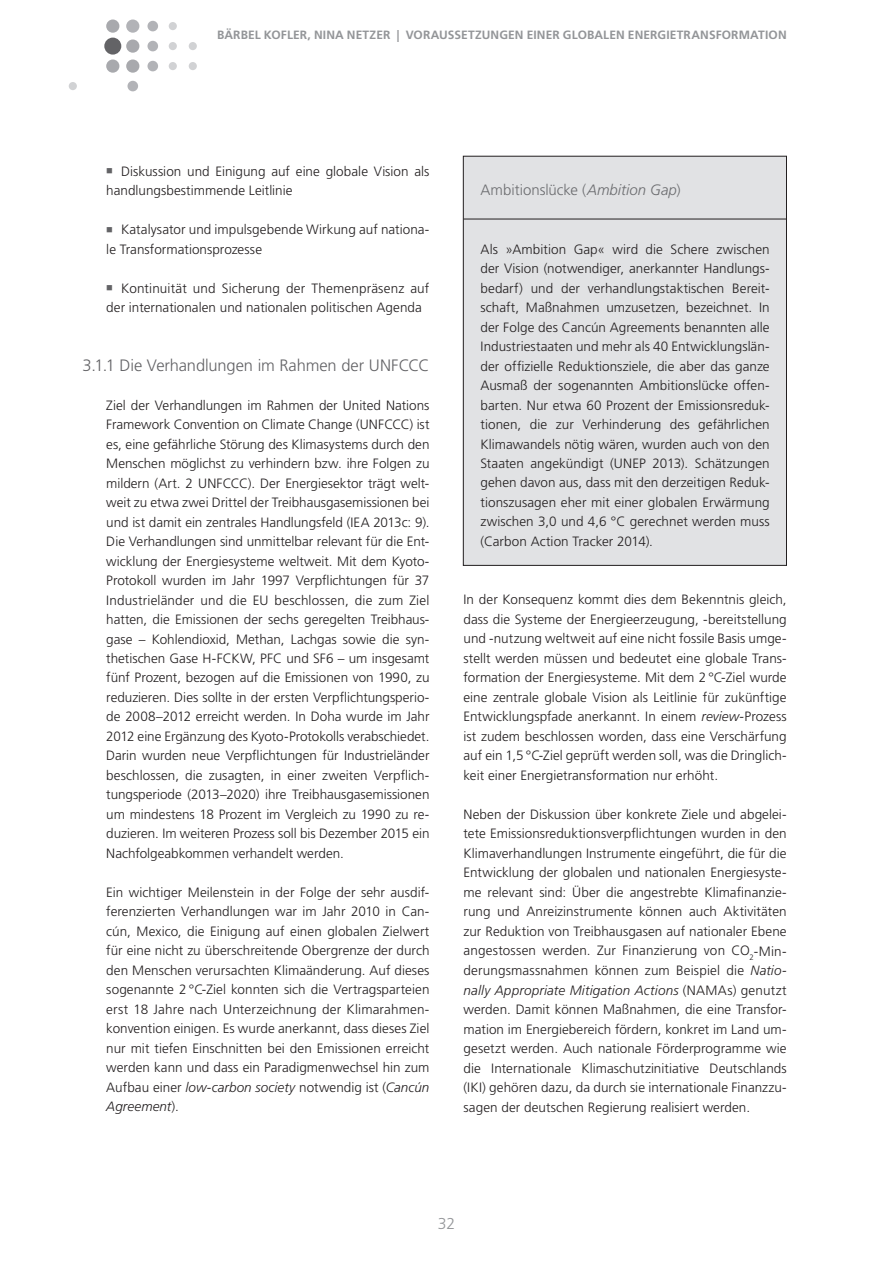
<style>
.page{position:relative;width:893px;height:1263px;background:#fff}
.page>*{position:absolute;margin:0;border:0;box-sizing:border-box;transform-origin:0 0}
.t1{font:300 16.5px "Frutiger LT Pro";letter-spacing:-.005em;color:#636366}
.t2{font:300 15.75px "Frutiger LT Pro";color:#939598}
.t3{font:300 15px "Frutiger LT Pro";color:#6c6d70}
.t4{font:300 13.5px/19.5px "Frutiger LT Pro";color:#231f20;text-align:justify}
.t5{font:700 12px "Frutiger LT Pro";letter-spacing:.01em;color:#939598}
.s1{color:#636366}
.s2{font-style:italic}
</style>
<div class="page">
<div style="left:104px;top:38px;width:17px;height:17px;background:#636366;border-radius:50%"></div>
<div style="left:69px;top:82px;width:8px;height:8px;background:#d1d2d4;border-radius:50%"></div>
<div style="left:127px;top:81px;width:11px;height:10px;background:#b2b3b7;border-radius:50%"></div>
<div style="left:169px;top:22px;width:8px;height:8px;background:#d1d2d4;border-radius:50%"></div>
<div style="left:147px;top:21px;width:11px;height:10px;background:#b2b3b7;border-radius:50%"></div>
<div style="left:189px;top:42px;width:8px;height:8px;background:#d1d2d4;border-radius:50%"></div>
<div style="left:169px;top:42px;width:8px;height:8px;background:#d1d2d4;border-radius:50%"></div>
<div style="left:147px;top:41px;width:11px;height:10px;background:#b2b3b7;border-radius:50%"></div>
<div style="left:189px;top:62px;width:8px;height:8px;background:#d1d2d4;border-radius:50%"></div>
<div style="left:169px;top:62px;width:8px;height:8px;background:#d1d2d4;border-radius:50%"></div>
<div style="left:147px;top:61px;width:11px;height:10px;background:#b2b3b7;border-radius:50%"></div>
<div style="left:126px;top:20px;width:13px;height:13px;background:#b2b3b7;border-radius:50%"></div>
<div style="left:106px;top:20px;width:13px;height:13px;background:#a8a9ad;border-radius:50%"></div>
<div style="left:126px;top:39px;width:13px;height:14px;background:#a8a9ad;border-radius:50%"></div>
<div style="left:126px;top:59px;width:13px;height:14px;background:#a8a9ad;border-radius:50%"></div>
<div style="left:106px;top:59px;width:13px;height:14px;background:#a8a9ad;border-radius:50%"></div>
<div style="left:463px;top:156px;width:323px;height:409px;background:#e1e2e4"></div>
<div style="left:463px;top:156px;width:324px;height:409px;border:1px solid #231f20"></div>
<hr style="left:463px;top:219px;width:324px;height:1px;background:#231f20">
<p class="t5" style="left:217px;top:28px;width:569px">BÄRBEL KOFLER, NINA NETZER | VORAUSSETZUNGEN EINER GLOBALEN EN ERGIETRANSFORMATION</p>
<p class="t4" style="left:106px;top:161px;width:325px"><span class="s1">■</span> Diskussion und Einigung auf eine globale Vision als handlungsbestimmende Leitlinie</p>
<p class="t4" style="left:106px;top:220px;width:325px"><span class="s1">■</span> Katalysator und impulsgebende Wirkung auf nationa&shy;le Transformationsprozesse</p>
<p class="t4" style="left:106px;top:278px;width:325px"><span class="s1">■</span> Kontinuität und Sicherung der Themenpräsenz auf der internationalen und nationalen politischen Agenda</p>
<p class="t1" style="left:83px;top:355px;width:348px">3.1.1 Die Verhandlungen im Rahmen der UNFCCC</p>
<p class="t4" style="left:106px;top:395px;width:325px">Ziel der Verhandlungen im Rahmen der United Nations Framework Convention on Climate Change (UNFCCC) ist es, eine gefährliche Störung des Klimasystems durch den Menschen möglichst zu verhindern bzw. ihre Folgen zu mildern (Art. 2 UNFCCC). Der Energiesektor trägt welt&shy;weit zu etwa zwei Drittel der Treibhausgasemissionen bei und ist damit ein zentrales Handlungsfeld (IEA 2013c: 9).<br>Die Verhandlungen sind unmittelbar relevant für die Ent&shy;wicklung der Energiesysteme weltweit. Mit dem Kyoto-Protokoll wurden im Jahr 1997 Verpflichtungen für 37<br>Industrieländer und die EU beschlossen, die zum Ziel hatten, die Emissionen der sechs geregelten Treibhaus&shy;gase – Kohlendioxid, Methan, Lachgas sowie die syn&shy;thetischen Gase H-FCKW, PFC und SF6 – um insgesamt fünf Prozent, bezogen auf die Emissionen von 1990, zu reduzieren. Dies sollte in der ersten Verpflichtungsperio&shy;de 2008–2012 erreicht werden. In Doha wurde im Jahr 2012 eine Ergänzung des Kyoto-Protokolls verabschiedet.<br>Darin wurden neue Verpflichtungen für Industrieländer beschlossen, die zusagten, in einer zweiten Verpflich&shy;tungsperiode (2013–2020) ihre Treibhausgasemissionen um mindestens 18 Prozent im Vergleich zu 1990 zu re&shy;duzieren. Im weiteren Prozess soll bis Dezember 2015 ein Nachfolgeabkommen verhandelt werden.</p>
<p class="t4" style="left:106px;top:883px;width:325px">Ein wichtiger Meilenstein in der Folge der sehr ausdif&shy;ferenzierten Verhandlungen war im Jahr 2010 in Can&shy;cún, Mexico, die Einigung auf einen globalen Zielwert für eine nicht zu überschreitende Obergrenze der durch den Menschen verursachten Klimaänderung. Auf dieses sogenannte 2 °C-Ziel konnten sich die Vertragsparteien erst 18 Jahre nach Unterzeichnung der Klimarahmen&shy;konvention einigen. Es wurde anerkannt, dass dieses Ziel nur mit tiefen Einschnitten bei den Emissionen erreicht werden kann und dass ein Paradigmenwechsel hin zum Aufbau einer <span class="s2">low-carbon society</span> notwendig ist (<span class="s2">Cancún Agreement</span>).</p>
<p class="t3" style="left:480px;top:181px;width:202px">Ambitionslücke (<span class="s2">Ambition Gap</span>)</p>
<p class="t4" style="left:480px;top:239px;width:291px">Als »Ambition Gap« wird die Schere zwischen der Vision (notwendiger, anerkannter Handlungs&shy;bedarf) und der verhandlungstaktischen Bereit&shy;schaft, Maßnahmen umzusetzen, bezeichnet. In der Folge des Cancún Agreements benannten alle Industriestaaten und mehr als 40 Entwicklungslän&shy;der offizielle Reduktionsziele, die aber das ganze Ausmaß der sogenannten Ambitionslücke offen&shy;barten. Nur etwa 60 Prozent der Emissionsreduk&shy;tionen, die zur Verhinderung des gefährlichen Klimawandels nötig wären, wurden auch von den Staaten angekündigt (UNEP 2013). Schätzungen gehen davon aus, dass mit den derzeitigen Reduk&shy;tionszusagen eher mit einer globalen Erwärmung zwischen 3,0 und 4,6 °C gerechnet werden muss (Carbon Action Tracker 2014).</p>
<p class="t4" style="left:463px;top:590px;width:325px">In der Konsequenz kommt dies dem Bekenntnis gleich, dass die Systeme der Energieerzeugung, -bereitstellung und -nutzung weltweit auf eine nicht fossile Basis umge&shy;stellt werden müssen und bedeutet eine globale Trans&shy;formation der Energiesysteme. Mit dem 2 °C-Ziel wurde eine zentrale globale Vision als Leitlinie für zukünftige Entwicklungspfade anerkannt. In einem <span class="s2">review-</span>Prozess ist zudem beschlossen worden, dass eine Verschärfung auf ein 1,5 °C-Ziel geprüft werden soll, was die Dringlich&shy;keit einer Energietransformation nur erhöht.</p>
<p class="t4" style="left:463px;top:805px;width:325px">Neben der Diskussion über konkrete Ziele und abgelei&shy;tete Emissionsreduktionsverpflichtungen wurden in den Klimaverhandlungen Instrumente eingeführt, die für die Entwicklung der globalen und nationalen Energiesyste&shy;me relevant sind: Über die angestrebte Klimafinanzie&shy;rung und Anreizinstrumente können auch Aktivitäten zur Reduktion von Treibhausgasen auf nationaler Ebene angestossen werden. Zur Finanzierung von CO<sub>2</sub>-Min&shy;derungsmassnahmen können zum Beispiel die <span class="s2">Natio&shy;nally Appropriate Mitigation Actions</span> (NAMAs) genutzt werden. Damit können Maßnahmen, die eine Transfor&shy;mation im Energiebereich fördern, konkret im Land um&shy;gesetzt werden. Auch nationale Förderprogramme wie die Internationale Klimaschutzinitiative Deutschlands (IKI) gehören dazu, da durch sie internationale Finanzzu&shy;sagen der deutschen Regierung realisiert werden.</p>
<p class="t2" style="left:438px;top:1214px;width:19px">32</p>
</div>
